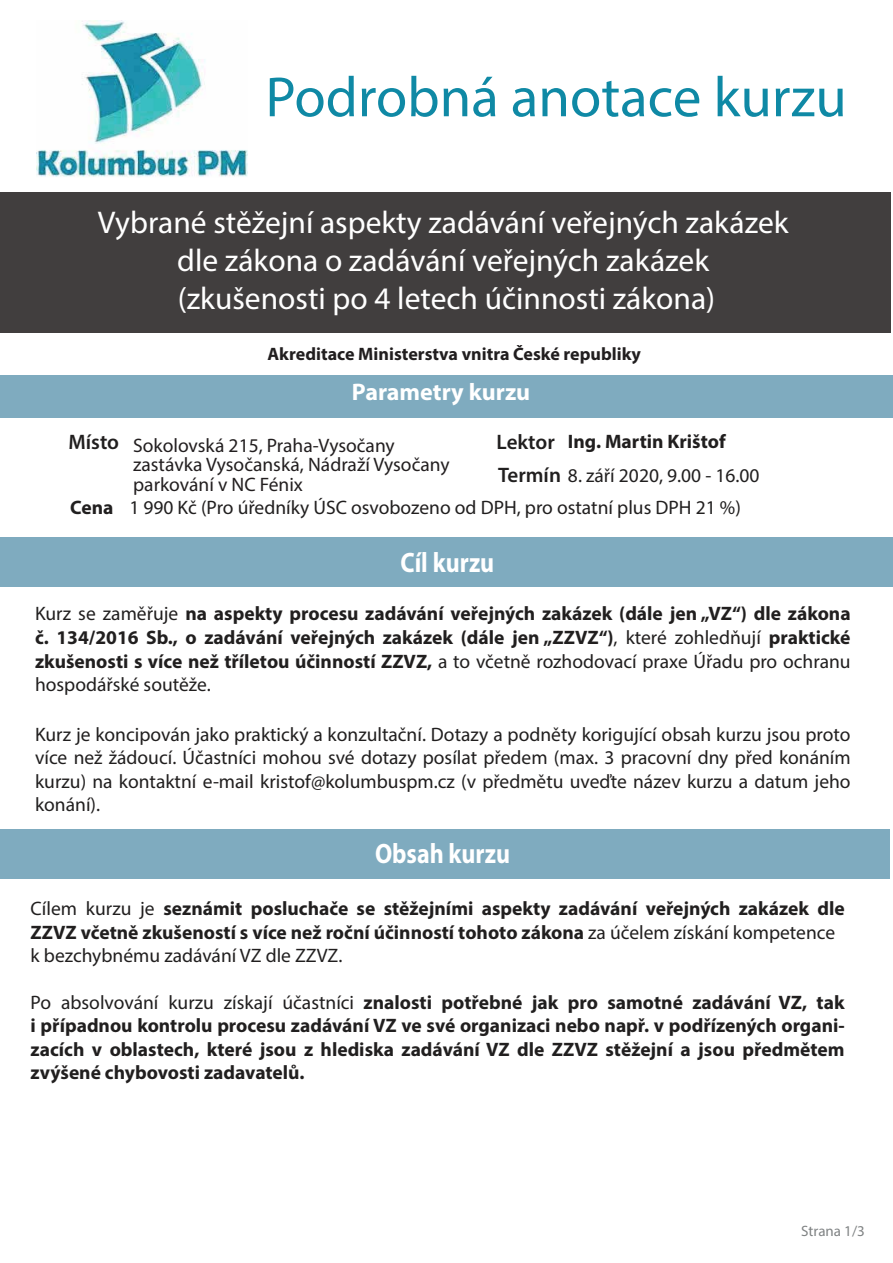
<style>
.page{position:relative;width:893px;height:1263px;background:#fff}
.page>*{position:absolute;margin:0;border:0;box-sizing:border-box;transform-origin:0 0}
.t1{font:57px "Myriad Pro";color:#0f89a5}
.t2{font:31.5px/37.8px "Myriad Pro";color:#fff;text-align:center}
.t3{font:700 28.2px "Myriad Pro";color:#fff;scale:.85 1}
.t4{font:700 24px "Myriad Pro";color:#fff}
.t5{font:600 21px "Myriad Pro";color:#211f1f}
.t6{font:700 19.5px/23.4px "Myriad Pro";color:#211f1f;text-align:justify}
.t7{font:19.5px/23.4px "Myriad Pro";color:#211f1f;text-align:justify}
.t8{font:19.5px/19.5px "Myriad Pro";color:#231f20}
.t9{font:700 18px "Myriad Pro";color:#211e1f}
.t10{font:15px "Myriad Pro";color:#808384}
.s1{font-weight:600;font-size:21px}
.s2{font-weight:700}
.s3{font-weight:400}
</style>
<div class="page">
<div style="left:0;top:193px;width:890px;height:140px;background:#413e3e"></div>
<div style="left:0;top:376px;width:893px;height:42px;background:#7fabbf"></div>
<div style="left:0;top:537px;width:893px;height:49px;background:#7fabbf"></div>
<div style="left:0;top:830px;width:890px;height:49px;background:#7fabbf"></div>
<img style="left:37px;top:21px;width:211px;height:156px">
<h1 class="t1" style="left:265px;top:62px;width:583px">Podrobná anotace kurzu</h1>
<h2 class="t2" style="left:98px;top:203px;width:692px">Vybrané stěžejní aspekty zadávání veřejných zakázek dle zákona o zadávání veřejných zakázek<br>(zkušenosti po 4 letech účinnosti zákona)</h2>
<p class="t9" style="left:268px;top:342px;width:375px">Akreditace Ministerstva vnitra České republiky</p>
<p class="t4" style="left:352px;top:376px;width:180px">Parametry kurzu</p>
<p class="t5" style="left:68px;top:429px;width:52px">Místo</p>
<p class="t6" style="left:497px;top:429px;width:231px"><span class="s1">Lektor</span> Ing. Martin Krištof</p>
<p class="t8" style="left:133px;top:435px;width:318px">Sokolovská 215, Praha-Vysočany zastávka Vysočanská, Nádraží Vysočany parkování v NC Fénix</p>
<p class="t7" style="left:498px;top:463px;width:263px"><span class="s1">Termín</span> 8. září 2020, 9.00 - 16.00</p>
<p class="t7" style="left:70px;top:495px;width:672px"><span class="s2">Cena</span> 1 990 Kč (Pro úředníky ÚSC osvobozeno od DPH, pro ostatní plus DPH 21 %)</p>
<h3 class="t3" style="left:400px;top:544px;width:112px">Cíl kurzu</h3>
<p class="t6" style="left:35px;top:600px;width:817px;line-height:23.9px"><span class="s3">Kurz se zaměřuje</span> na aspekty procesu zadávání veřejných zakázek (dále jen „VZ“) dle zákona č. 134/2016 Sb., o zadávání veřejných zakázek (dále jen „ZZVZ“)<span class="s3">, které zohledňují</span> praktické zkušenosti s více než tříletou účinností ZZVZ, <span class="s3">a to včetně rozhodovací praxe Úřadu pro ochranu hospodářské soutěže.</span></p>
<p class="t7" style="left:35px;top:722px;width:817px">Kurz je koncipován jako praktický a konzultační. Dotazy a podněty korigující obsah kurzu jsou proto více než žádoucí. Účastníci mohou své dotazy posílat předem (max. 3 pracovní dny před konáním kurzu) na kontaktní e-mail kristof@kolumbuspm.cz (v předmětu uveďte název kurzu a datum jeho konání).</p>
<h3 class="t3" style="left:375px;top:835px;width:160px">Obsah kurzu</h3>
<p class="t6" style="left:31px;top:896px;width:816px;text-align:left"><span class="s3">Cílem kurzu je</span> seznámit posluchače se stěžejními aspekty zadávání veřejných zakázek dle<br>ZZVZ včetně zkušeností s více než roční účinností tohoto zákona <span class="s3">za účelem získání kompetence k bezchybnému zadávání VZ dle ZZVZ.</span></p>
<p class="t6" style="left:31px;top:990px;width:816px"><span class="s3">Po absolvování kurzu získají účastníci</span> znalosti potřebné jak pro samotné zadávání VZ, tak i případnou kontrolu procesu zadávání VZ ve své organizaci nebo např. v podřízených organi&shy;zacích v oblastech, které jsou z hlediska zadávání VZ dle ZZVZ stěžejní a jsou předmětem zvýšené chybovosti zadavatelů.</p>
<p class="t10" style="left:801px;top:1222px;width:65px">Strana 1/3</p>
</div>
